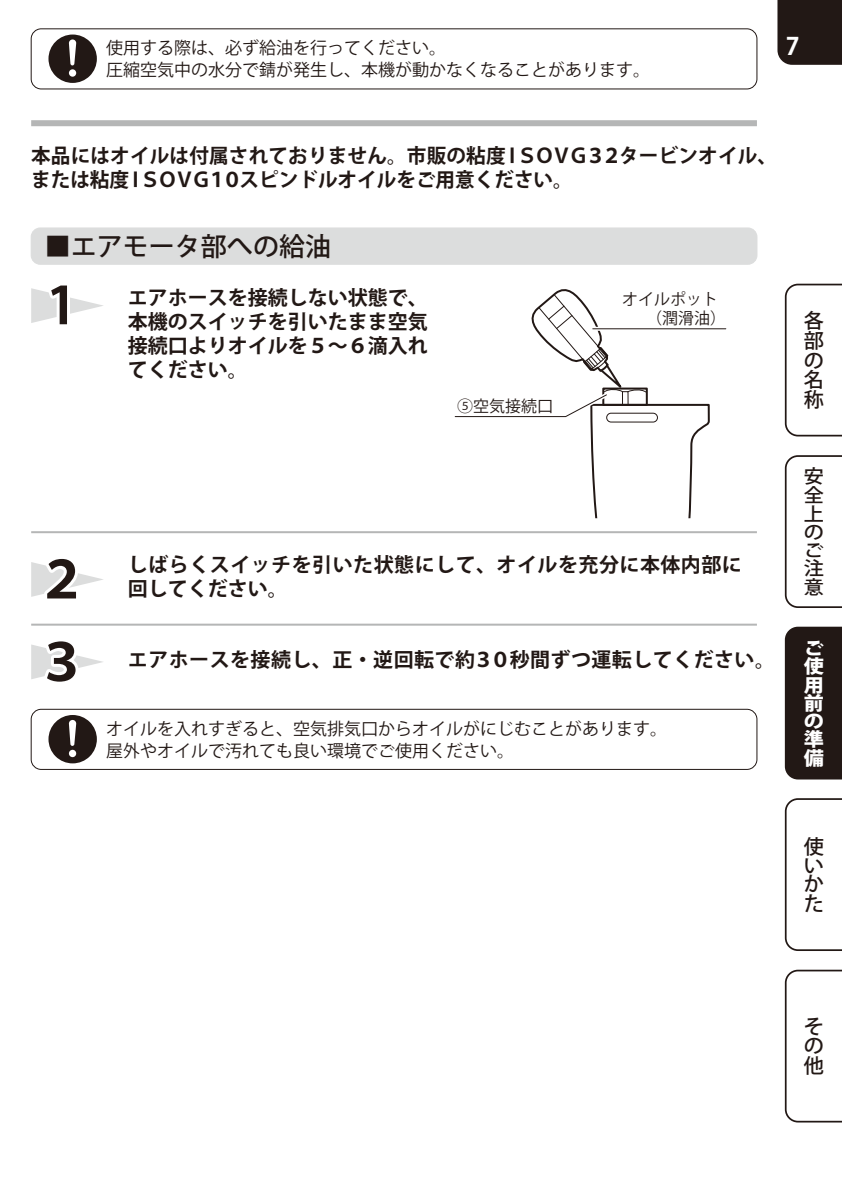
<style>
.page{position:relative;width:842px;height:1191px;background:#fff}
.page>*{position:absolute;margin:0;border:0;box-sizing:border-box;transform-origin:0 0}
.t1{font:700 51.2px/82.4px "Koz Go Pr 6 N";color:#221815}
.t2{font:500 26px "Koz Go Pr 6 N";color:#221815}
.t3{font:700 24px "Koz Go Pr 6 N";color:#fff}
.t4{font:500 20.2px/19.8px "Koz Go Pr 6 N";color:#221815;text-align:justify}
.t5{font:700 20px/24px "Koz Go Pr 6 N";color:#221815;text-align:justify}
.t6{font:700 20px/24px "Koz Go Pr 6 N";letter-spacing:.025em;color:#221815}
.t7{font:700 20px "Koz Go Pr 6 N";letter-spacing:.02em;color:#221815}
.t8{font:500 18.8px/18.4px "Koz Go Pr 6 N";color:#221815;text-align:justify;scale:1.08 1}
.t9{font:800 18.8px/18.4px "Koz Go Pr 6 N";color:#fff;text-align:justify;scale:1.08 1}
.t10{font:17px/22px "Koz Go Pr 6 N";color:#221815}
.t11{font:16px/19.2px "Koz Go Pr 6 N";color:#221815}
</style>
<div class="page">
<div style="left:777px;top:0;width:65px;height:65px;background:#221815"></div>
<div style="left:31px;top:28px;width:726px;height:61px;border:1px solid #221815;border-radius:10px"></div>
<div style="left:31px;top:228px;width:726px;height:36px;background:#dcdddd;border-radius:9px"></div>
<div style="left:31px;top:227px;width:726px;height:38px;border:1px solid #dcdddd;border-radius:9px"></div>
<hr style="left:31px;top:531px;width:726px;height:2px;background:#b5b6b6">
<hr style="left:31px;top:623px;width:726px;height:2px;background:#b5b6b6">
<svg style="left:784px;top:283px;width:58px;height:154px"></svg>
<svg style="left:784px;top:455px;width:58px;height:153px"></svg>
<div style="left:784px;top:626px;width:58px;height:154px;background:#221815"></div>
<svg style="left:784px;top:798px;width:58px;height:153px"></svg>
<svg style="left:784px;top:969px;width:58px;height:154px"></svg>
<div style="left:31px;top:120px;width:726px;height:6px;background:#b5b6b6"></div>
<div style="left:31px;top:709px;width:726px;height:61px;border:1px solid #221815;border-radius:10px"></div>
<svg style="left:48px;top:35px;width:49px;height:48px"></svg>
<svg style="left:31px;top:288px;width:72px;height:35px"></svg>
<svg style="left:31px;top:562px;width:72px;height:35px"></svg>
<svg style="left:31px;top:644px;width:72px;height:35px"></svg>
<svg style="left:48px;top:715px;width:49px;height:48px"></svg>
<svg style="left:454px;top:289px;width:256px;height:229px"></svg>
<svg style="left:593px;top:327px;width:133px;height:4px"></svg>
<hr style="left:593px;top:328px;width:133px;height:1px;background:#221815">
<p class="t10" style="left:106px;top:37px;width:546px">使用する際は、必ず給油を行ってください。<br>圧縮空気中の水分で錆が発生し、本機が動かなくなることがあります。</p>
<p class="t3" style="left:786px;top:33px;width:15px">7</p>
<p class="t5" style="left:31px;top:144px;width:747px">本品にはオイルは付属されておりません。市販の粘度ＩＳＯＶＧ３２タービンオイル、または粘度ＩＳＯＶＧ１０スピンドルオイルをご用意ください。</p>
<h2 class="t2" style="left:45px;top:232px;width:288px">■エアモータ部への給油</h2>
<h1 class="t1" style="left:47px;top:265px;width:31px">1</h1>
<p class="t5" style="left:128px;top:286px;width:302px">エアホースを接続しない状態で、本機のスイッチを引いたまま空気接続口よりオイルを５～６滴入れてください。</p>
<p class="t11" style="left:457px;top:396px;width:97px">⑤空気接続口</p>
<p class="t11" style="left:646px;top:290px;width:81px;text-indent:-24px">オイルポット（潤滑油）</p>
<h1 class="t1" style="left:36px;top:539px;width:53px">２<br>３</h1>
<p class="t6" style="left:128px;top:553px;width:615px">しばらくスイッチを引いた状態にして、オイルを充分に本体内部に回してください。</p>
<p class="t7" style="left:128px;top:648px;width:648px">エアホースを接続し、正・逆回転で約３０秒間ずつ運転してください。</p>
<p class="t10" style="left:106px;top:718px;width:563px">オイルを入れすぎると、空気排気口からオイルがにじむことがあります。屋外やオイルで汚れても良い環境でご使用ください。</p>
<p class="t4" style="left:804px;top:311px;width:21px">各部の名称</p>
<p class="t8" style="left:804px;top:467px;width:20px">安全上のご注意</p>
<p class="t9" style="left:804px;top:639px;width:20px">ご使用前の準備</p>
<p class="t4" style="left:804px;top:837px;width:21px;line-height:19.2px">使いかた</p>
<p class="t4" style="left:804px;top:1017px;width:21px">その他</p>
</div>
